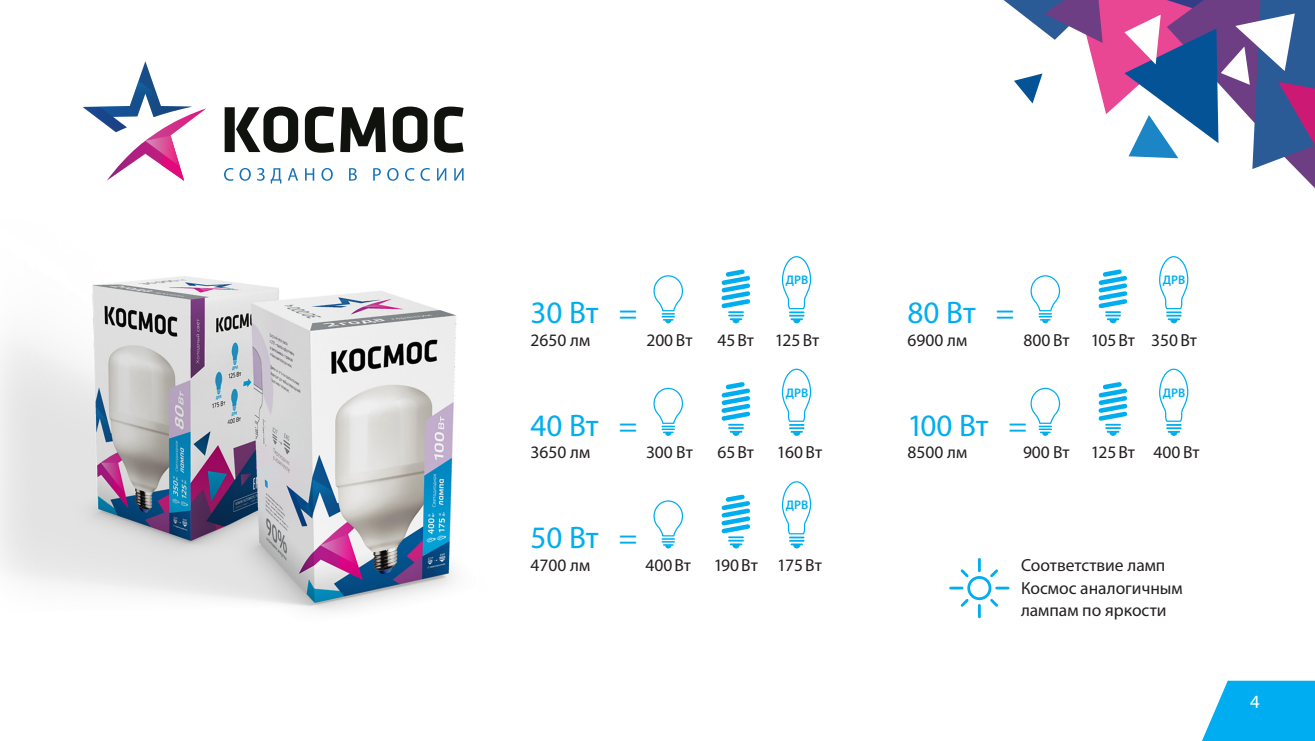
<style>
.page{position:relative;width:1315px;height:741px;background:#fff}
.page>*{position:absolute;margin:0;border:0;box-sizing:border-box;transform-origin:0 0}
.иконки{font:31.25px "Myriad Pro";letter-spacing:-.005em;color:#00aeef}
.t1{font:18.75px "Myriad Pro";color:#fff}
.указатели_2{font:17.5px "Myriad Pro";color:#231f20}
.Текст_слайда{font:17.5px/22.5px "Myriad Pro";color:#231f20}
.дрв_в_лампах{font:600 12.5px "Myriad Pro";color:#00aeef}
</style>
<div class="page">
<svg style="left:1202px;top:680px;width:113px;height:61px;background:#1fb7f1"></svg>
<svg style="left:225px;top:107px;width:73px;height:46px"></svg>
<svg style="left:305px;top:107px;width:29px;height:46px"></svg>
<svg style="left:340px;top:107px;width:46px;height:45px"></svg>
<svg style="left:393px;top:107px;width:34px;height:46px"></svg>
<svg style="left:434px;top:107px;width:29px;height:46px"></svg>
<svg style="left:224px;top:168px;width:9px;height:13px"></svg>
<svg style="left:239px;top:168px;width:12px;height:13px"></svg>
<svg style="left:257px;top:168px;width:8px;height:13px"></svg>
<svg style="left:271px;top:168px;width:10px;height:15px"></svg>
<svg style="left:288px;top:168px;width:10px;height:12px"></svg>
<svg style="left:305px;top:168px;width:9px;height:12px"></svg>
<svg style="left:321px;top:168px;width:12px;height:13px"></svg>
<svg style="left:349px;top:168px;width:8px;height:13px"></svg>
<svg style="left:373px;top:168px;width:8px;height:12px"></svg>
<svg style="left:387px;top:168px;width:11px;height:13px"></svg>
<svg style="left:405px;top:168px;width:9px;height:13px"></svg>
<svg style="left:420px;top:168px;width:10px;height:13px"></svg>
<svg style="left:437px;top:168px;width:9px;height:12px"></svg>
<svg style="left:454px;top:168px;width:9px;height:12px"></svg>
<svg style="left:83px;top:61px;width:123px;height:120px"></svg>
<svg style="left:1003px;top:0;width:312px;height:188px"></svg>
<img style="left:0;top:276px;width:457px;height:335px">
<svg style="left:653px;top:275px;width:30px;height:48px"></svg>
<svg style="left:1030px;top:275px;width:30px;height:48px"></svg>
<svg style="left:653px;top:387px;width:30px;height:49px"></svg>
<svg style="left:1030px;top:387px;width:30px;height:49px"></svg>
<svg style="left:653px;top:500px;width:30px;height:48px"></svg>
<svg style="left:721px;top:269px;width:30px;height:54px"></svg>
<svg style="left:1098px;top:269px;width:30px;height:54px"></svg>
<svg style="left:721px;top:382px;width:30px;height:54px"></svg>
<svg style="left:1098px;top:382px;width:30px;height:54px"></svg>
<svg style="left:721px;top:494px;width:30px;height:54px"></svg>
<svg style="left:781px;top:256px;width:31px;height:67px"></svg>
<svg style="left:949px;top:558px;width:61px;height:61px"></svg>
<svg style="left:781px;top:368px;width:31px;height:68px"></svg>
<svg style="left:781px;top:481px;width:31px;height:67px"></svg>
<svg style="left:1159px;top:256px;width:30px;height:67px"></svg>
<svg style="left:1159px;top:368px;width:30px;height:68px"></svg>
<p class="дрв_в_лампах" style="left:786px;top:272px;width:24px">ДРВ</p>
<p class="дрв_в_лампах" style="left:1163px;top:272px;width:24px">ДРВ</p>
<p class="иконки" style="left:530px;top:293px;width:108px">30 Вт =</p>
<p class="иконки" style="left:907px;top:293px;width:108px">80 Вт =</p>
<p class="указатели_2" style="left:646px;top:329px;width:48px">200 Вт</p>
<p class="указатели_2" style="left:1023px;top:329px;width:48px">800 Вт</p>
<p class="указатели_2" style="left:717px;top:329px;width:38px">45 Вт</p>
<p class="указатели_2" style="left:1090px;top:329px;width:46px">105 Вт</p>
<p class="указатели_2" style="left:775px;top:329px;width:46px">125 Вт</p>
<p class="указатели_2" style="left:1151px;top:329px;width:47px">350 Вт</p>
<p class="указатели_2" style="left:530px;top:329px;width:61px">2650 лм</p>
<p class="указатели_2" style="left:907px;top:329px;width:61px">6900 лм</p>
<p class="дрв_в_лампах" style="left:786px;top:385px;width:24px">ДРВ</p>
<p class="иконки" style="left:530px;top:406px;width:108px">40 Вт =</p>
<p class="иконки" style="left:907px;top:406px;width:121px">100 Вт =</p>
<p class="дрв_в_лампах" style="left:1163px;top:385px;width:24px">ДРВ</p>
<p class="указатели_2" style="left:646px;top:441px;width:48px">300 Вт</p>
<p class="указатели_2" style="left:1023px;top:441px;width:48px">900 Вт</p>
<p class="указатели_2" style="left:717px;top:441px;width:38px">65 Вт</p>
<p class="указатели_2" style="left:1090px;top:441px;width:46px">125 Вт</p>
<p class="указатели_2" style="left:776px;top:441px;width:47px">160 Вт</p>
<p class="указатели_2" style="left:1153px;top:441px;width:48px">400 Вт</p>
<p class="указатели_2" style="left:530px;top:441px;width:61px">3650 лм</p>
<p class="указатели_2" style="left:907px;top:441px;width:61px">8500 лм</p>
<p class="иконки" style="left:530px;top:518px;width:108px">50 Вт =</p>
<p class="указатели_2" style="left:530px;top:554px;width:61px">4700 лм</p>
<p class="указатели_2" style="left:645px;top:554px;width:47px">400 Вт</p>
<p class="указатели_2" style="left:714px;top:554px;width:46px">190 Вт</p>
<p class="дрв_в_лампах" style="left:786px;top:497px;width:24px">ДРВ</p>
<p class="указатели_2" style="left:777px;top:554px;width:46px">175 Вт</p>
<p class="Текст_слайда" style="left:1021px;top:553px;width:163px">Соответствие ламп<br>Космос аналогичным лампам по яркости</p>
<p class="t1" style="left:1250px;top:689px;width:11px">4</p>
</div>
